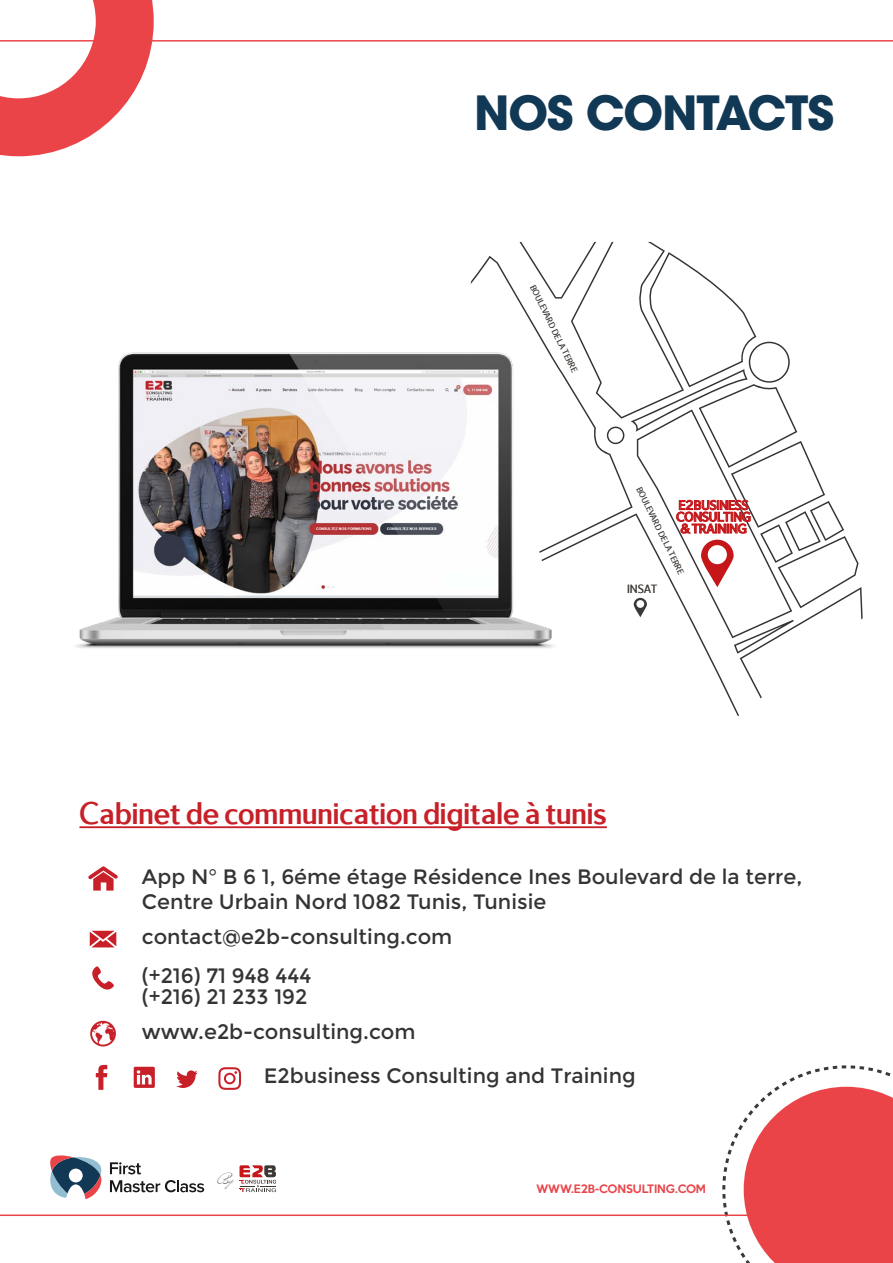
<style>
.page{position:relative;width:893px;height:1263px;background:#fff}
.page>*{position:absolute;margin:0;border:0;box-sizing:border-box;transform-origin:0 0}
.t1{font:700 46.8px "ITC Avant Garde Std";letter-spacing:-.025em;color:#113854}
.t2{font:500 36.75px "LT Bulletin";color:#c72028}
.t3{font:20.85px/25.5px "Montserrat";color:#343434}
.t4{font:13.8px "Mr Blaketon";color:#3d3b38}
.t5{font:500 10.65px "Keep Calm";color:#ea4449}
</style>
<div class="page">
<svg style="left:722px;top:1065px;width:171px;height:198px"></svg>
<svg style="left:0;top:0;width:154px;height:156px"></svg>
<hr style="left:0;top:40px;width:893px;height:2px;background:#ea4449">
<hr style="left:0;top:1214px;width:893px;height:2px;background:#ea4449">
<hr style="left:79px;top:826px;width:528px;height:2px;background:#c72028">
<img style="left:76px;top:352px;width:390px;height:296px">
<svg style="left:466px;top:256px;width:54px;height:392px"></svg>
<svg style="left:90px;top:931px;width:26px;height:16px"></svg>
<svg style="left:90px;top:1021px;width:26px;height:25px"></svg>
<svg style="left:92px;top:966px;width:22px;height:24px"></svg>
<svg style="left:88px;top:866px;width:30px;height:24px"></svg>
<svg style="left:176px;top:1070px;width:22px;height:18px"></svg>
<svg style="left:96px;top:1065px;width:11px;height:25px"></svg>
<svg style="left:218px;top:1067px;width:23px;height:23px"></svg>
<svg style="left:134px;top:1067px;width:21px;height:21px"></svg>
<svg style="left:110px;top:1162px;width:31px;height:12px"></svg>
<svg style="left:110px;top:1180px;width:94px;height:12px"></svg>
<svg style="left:50px;top:1155px;width:52px;height:44px"></svg>
<svg style="left:239px;top:1165px;width:37px;height:27px"></svg>
<svg style="left:424px;top:826px;width:45px;height:3px"></svg>
<svg style="left:520px;top:242px;width:343px;height:474px"></svg>
<h1 class="t1" style="left:474px;top:82px;width:362px">NOS CONTACTS</h1>
<h2 class="t2" style="left:238px;top:793px;width:181px">□ ◆■ ▼□■</h2>
<h2 class="t2" style="left:470px;top:793px;width:138px">▼ ● → ▼◆■▲</h2>
<p class="t3" style="left:142px;top:864px;width:662px">App N° B 6 1, 6éme étage Résidence Ines Boulevard de la terre,<br>Centre Urbain Nord 1082 Tunis, Tunisie</p>
<p class="t3" style="left:142px;top:924px;width:312px">contact@e2b-consulting.com</p>
<p class="t3" style="left:142px;top:965px;width:171px;line-height:20.9px">(+216) 71 948 444 (+216) 21 233 192</p>
<p class="t3" style="left:264px;top:1010px;width:373px;line-height:43.7px;text-indent:-122px">www.e2b-consulting.com<br>E2business Consulting and Training</p>
<p class="t4" style="left:218px;top:1170px;width:17px">By</p>
<p class="t5" style="left:537px;top:1179px;width:171px">WWW.E2B-CONSULTING.COM</p>
</div>
